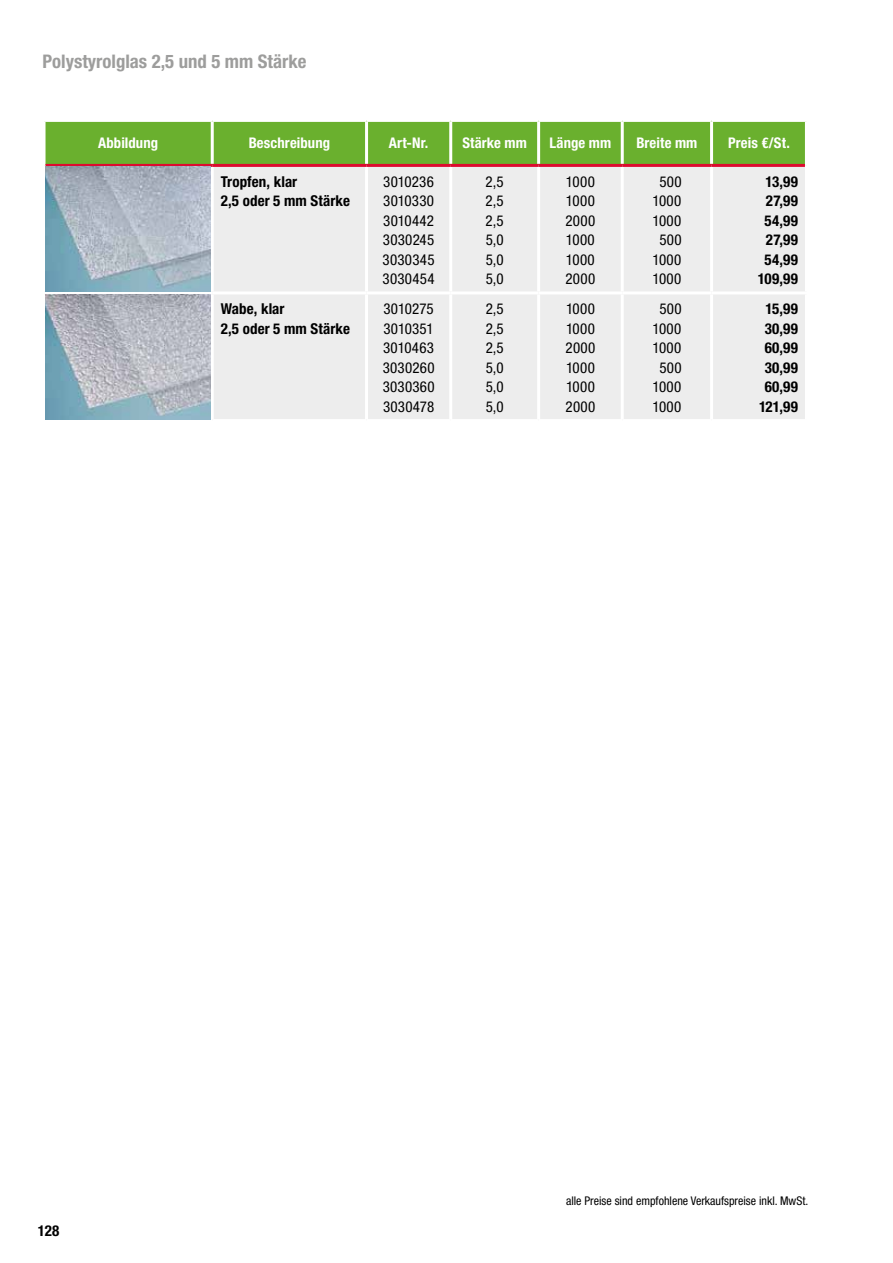
<style>
.page{position:relative;width:893px;height:1263px;background:#fff}
.page>*{position:absolute;margin:0;border:0;box-sizing:border-box;transform-origin:0 0}
.t1{font:700 condensed 18.75px "Helvetica Neue LT Pro";color:#9d9d9c}
.t2{font:condensed 15px/19.5px "Helvetica Neue LT Pro";letter-spacing:.015em;color:#000;text-align:justify}
.t3{font:700 condensed 15px/19.5px "Helvetica Neue LT Pro";letter-spacing:.01em;color:#000}
.t4{font:700 condensed 14.7px "Helvetica Neue LT Pro";letter-spacing:.005em;color:#fff}
.t5{font:condensed 12px "Helvetica Neue LT Pro";color:#000}
</style>
<div class="page">
<div style="left:46px;top:122px;width:759px;height:42px;background:#6ab02e"></div>
<div style="left:214px;top:167px;width:591px;height:252px;background:#ededed"></div>
<hr style="left:621px;top:167px;width:3px;height:124px;background:#fff">
<hr style="left:710px;top:167px;width:3px;height:124px;background:#fff">
<hr style="left:622px;top:291px;width:89px;height:3px;background:#fff">
<hr style="left:621px;top:294px;width:3px;height:125px;background:#fff">
<hr style="left:710px;top:294px;width:3px;height:125px;background:#fff">
<hr style="left:365px;top:167px;width:3px;height:124px;background:#fff">
<hr style="left:449px;top:167px;width:3px;height:124px;background:#fff">
<hr style="left:537px;top:167px;width:3px;height:124px;background:#fff">
<hr style="left:212px;top:291px;width:155px;height:3px;background:#fff">
<hr style="left:367px;top:291px;width:84px;height:3px;background:#fff">
<hr style="left:365px;top:294px;width:3px;height:125px;background:#fff">
<hr style="left:451px;top:291px;width:88px;height:3px;background:#fff">
<hr style="left:449px;top:294px;width:3px;height:125px;background:#fff">
<hr style="left:539px;top:291px;width:83px;height:3px;background:#fff">
<hr style="left:537px;top:294px;width:3px;height:125px;background:#fff">
<hr style="left:711px;top:291px;width:97px;height:3px;background:#fff">
<hr style="left:211px;top:122px;width:3px;height:42px;background:#fff">
<hr style="left:365px;top:122px;width:3px;height:42px;background:#fff">
<hr style="left:449px;top:122px;width:3px;height:42px;background:#fff">
<hr style="left:537px;top:122px;width:3px;height:42px;background:#fff">
<hr style="left:621px;top:122px;width:3px;height:42px;background:#fff">
<hr style="left:710px;top:122px;width:3px;height:42px;background:#fff">
<hr style="left:46px;top:164px;width:166px;height:3px;background:#dd0b2f">
<hr style="left:212px;top:164px;width:155px;height:3px;background:#dd0b2f">
<hr style="left:367px;top:164px;width:84px;height:3px;background:#dd0b2f">
<hr style="left:451px;top:164px;width:88px;height:3px;background:#dd0b2f">
<hr style="left:539px;top:164px;width:83px;height:3px;background:#dd0b2f">
<hr style="left:622px;top:164px;width:89px;height:3px;background:#dd0b2f">
<hr style="left:711px;top:164px;width:94px;height:3px;background:#dd0b2f">
<img style="left:46px;top:167px;width:165px;height:124px">
<img style="left:46px;top:294px;width:165px;height:125px">
<p class="t1" style="left:43px;top:50px;width:265px">Polystyrolglas 2,5 und 5 mm Stärke</p>
<p class="t4" style="left:98px;top:134px;width:62px">Abbildung</p>
<p class="t4" style="left:249px;top:134px;width:83px">Beschreibung</p>
<p class="t4" style="left:389px;top:134px;width:41px">Art-Nr.</p>
<p class="t4" style="left:462px;top:134px;width:66px">Stärke mm</p>
<p class="t4" style="left:549px;top:134px;width:63px">Länge mm</p>
<p class="t4" style="left:636px;top:134px;width:63px">Breite mm</p>
<p class="t4" style="left:728px;top:134px;width:63px">Preis €/St.</p>
<p class="t3" style="left:221px;top:172px;width:131px">Tropfen, klar<br>2,5 oder 5 mm Stärke</p>
<p class="t2" style="left:383px;top:172px;width:54px">3010236<br>3010330<br>3010442<br>3030245<br>3030345<br>3030454</p>
<p class="t2" style="left:486px;top:172px;width:20px">2,5<br>2,5<br>2,5<br>5,0<br>5,0<br>5,0</p>
<p class="t2" style="left:566px;top:172px;width:31px">1000<br>1000<br>2000<br>1000<br>1000<br>2000</p>
<p class="t2" style="left:652px;top:172px;width:31px;text-align:center">500<br>1000<br>1000<br>500<br>1000<br>1000</p>
<p class="t3" style="left:758px;top:172px;width:41px;text-align:center">13,99<br>27,99<br>54,99<br>27,99<br>54,99<br>109,99</p>
<p class="t3" style="left:221px;top:299px;width:131px">Wabe, klar<br>2,5 oder 5 mm Stärke</p>
<p class="t2" style="left:383px;top:299px;width:53px">3010275<br>3010351<br>3010463<br>3030260<br>3030360<br>3030478</p>
<p class="t2" style="left:486px;top:299px;width:20px">2,5<br>2,5<br>2,5<br>5,0<br>5,0<br>5,0</p>
<p class="t2" style="left:566px;top:299px;width:31px">1000<br>1000<br>2000<br>1000<br>1000<br>2000</p>
<p class="t2" style="left:652px;top:299px;width:31px;text-align:center">500<br>1000<br>1000<br>500<br>1000<br>1000</p>
<p class="t3" style="left:759px;top:299px;width:40px;text-align:center">15,99<br>30,99<br>60,99<br>30,99<br>60,99<br>121,99</p>
<p class="t3" style="left:38px;top:1221px;width:23px">128</p>
<p class="t5" style="left:566px;top:1194px;width:244px">alle Preise sind empfohlene Verkaufspreise inkl. MwSt.</p>
</div>
